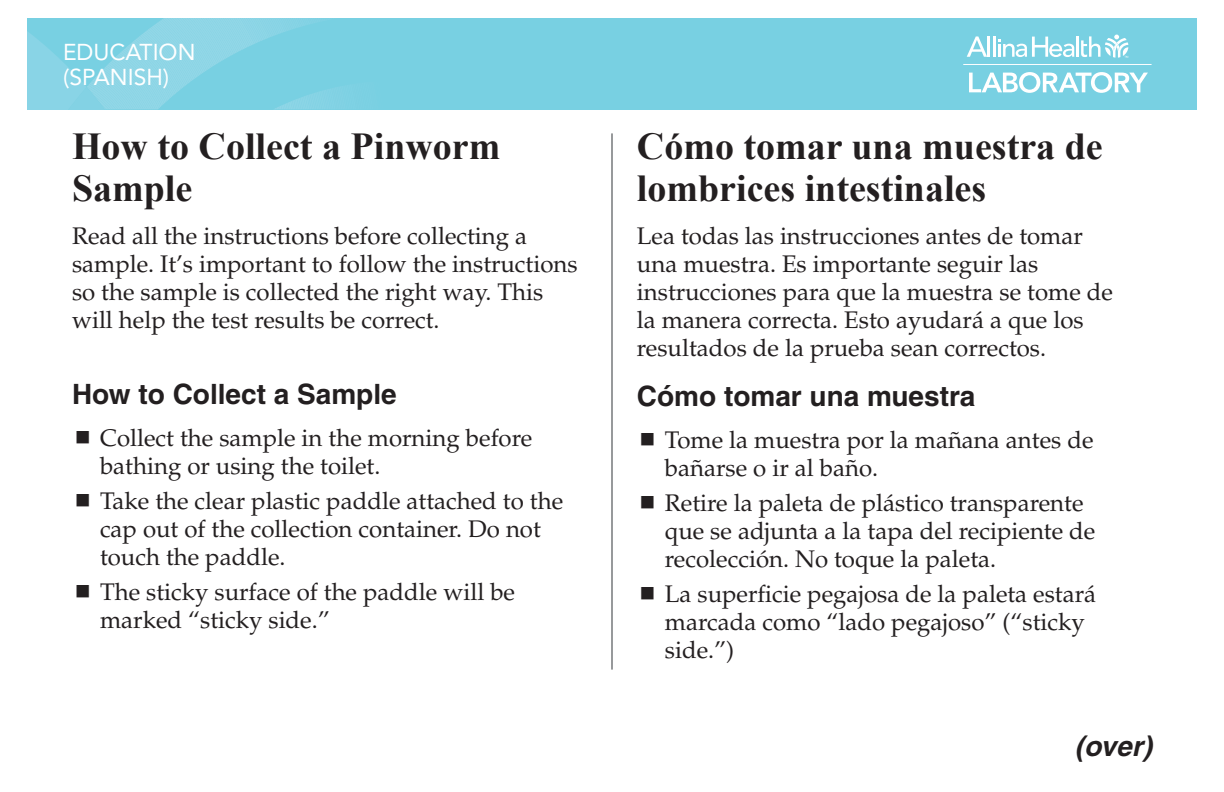
<style>
.page{position:relative;width:1224px;height:792px;background:#fff}
.page>*{position:absolute;margin:0;border:0;box-sizing:border-box;transform-origin:0 0}
.Headline{font:700 38px/42px "Times New Roman";color:#231f20}
.Headline-2{font:700 28px "Helvetica";color:#231f20}
.t1{font:italic 700 28px "Helvetica";color:#231f20}
.Body_copy{font:24px/28px "Palatino";color:#231f20}
.Kicker{font:22.8px/25.6px "Avenir LT Std";color:#fff}
</style>
<div class="page">
<div style="left:27px;top:18px;width:1170px;height:91px;background:#78d0e2"></div>
<svg style="left:27px;top:18px;width:313px;height:91px"></svg>
<hr style="left:963px;top:64px;width:189px;height:1px;background:#fff">
<svg style="left:969px;top:72px;width:179px;height:21px"></svg>
<hr style="left:988px;top:36px;width:2px;height:21px;background:#fff">
<hr style="left:993px;top:36px;width:2px;height:21px;background:#fff">
<hr style="left:1076px;top:36px;width:3px;height:21px;background:#fff">
<svg style="left:967px;top:36px;width:20px;height:21px"></svg>
<svg style="left:998px;top:37px;width:76px;height:20px"></svg>
<svg style="left:1081px;top:35px;width:47px;height:23px"></svg>
<hr style="left:611px;top:133px;width:2px;height:537px;background:#76787b">
<p class="Kicker" style="left:63px;top:39px;width:134px">EDUCATION (SPANISH)</p>
<p class="Headline" style="left:72px;top:124px;width:430px">How to Collect a Pinworm<br>Sample</p>
<p class="Body_copy" style="left:72px;top:222px;width:507px">Read all the instructions before collecting a sample. It’s important to follow the instructions so the sample is collected the right way. This will help the test results be correct.</p>
<p class="Headline-2" style="left:72px;top:377px;width:326px">How to Collect a Sample</p>
<p class="Body_copy" style="left:100px;top:424px;width:434px">Collect the sample in the morning before bathing or using the toilet.</p>
<p class="Body_copy" style="left:100px;top:487px;width:465px">Take the clear plastic paddle attached to the cap out of the collection container. Do not touch the paddle.</p>
<p class="Body_copy" style="left:100px;top:579px;width:417px">The sticky surface of the paddle will be marked “sticky side.”</p>
<p class="Headline" style="left:637px;top:124px;width:467px">Cómo tomar una muestra de lombrices intestinales</p>
<p class="Body_copy" style="left:637px;top:222px;width:478px">Lea todas las instrucciones antes de tomar una muestra. Es importante seguir las instrucciones para que la muestra se tome de la manera correcta. Esto ayudará a que los resultados de la prueba sean correctos.</p>
<p class="Headline-2" style="left:637px;top:379px;width:340px">Cómo tomar una muestra</p>
<p class="Body_copy" style="left:665px;top:426px;width:430px">Tome la muestra por la mañana antes de bañarse o ir al baño.</p>
<p class="Body_copy" style="left:665px;top:489px;width:432px">Retire la paleta de plástico transparente que se adjunta a la tapa del recipiente de recolección. No toque la paleta.</p>
<p class="Body_copy" style="left:665px;top:581px;width:433px">La superficie pegajosa de la paleta estará marcada como “lado pegajoso” (“sticky side.”)</p>
<p class="t1" style="left:1075px;top:729px;width:79px">(over)</p>
</div>
